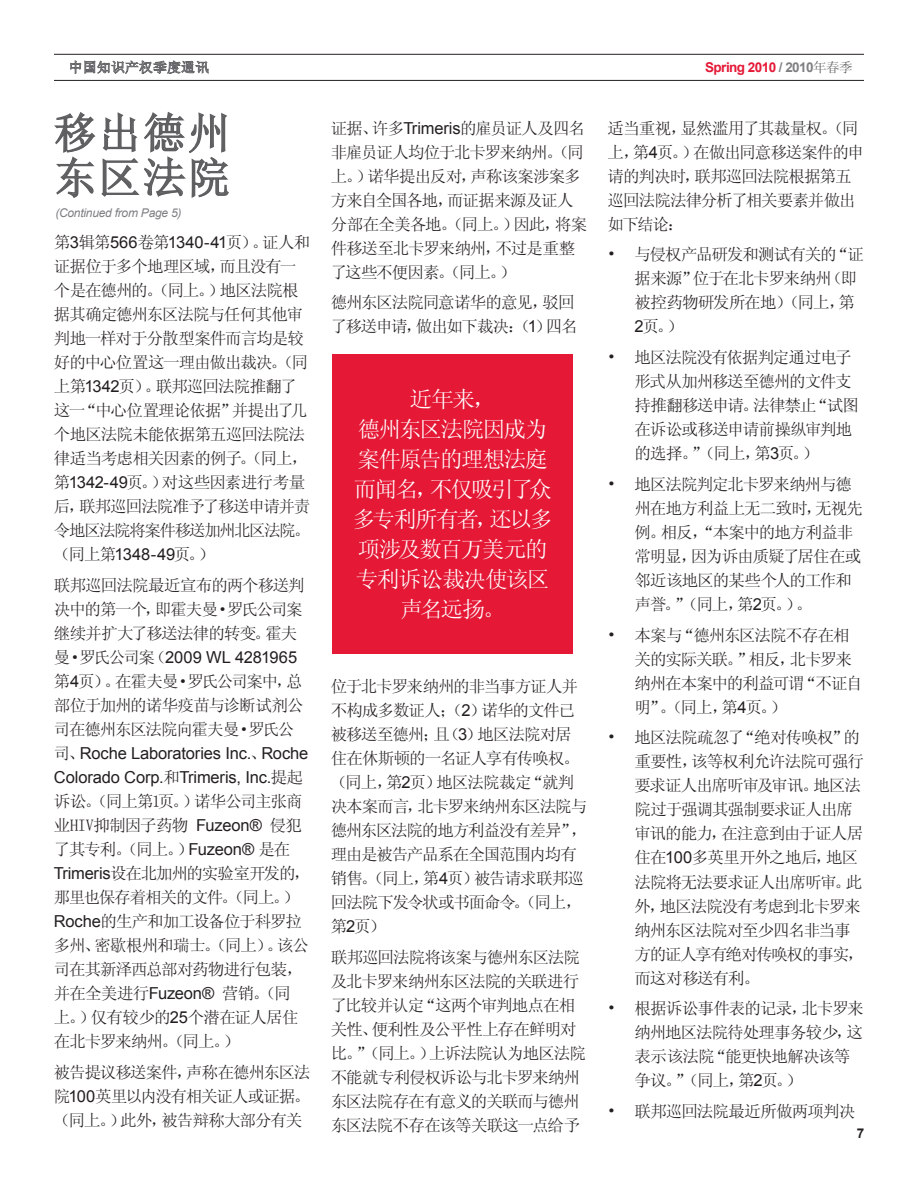
<style>
.page{position:relative;width:918px;height:1188px;background:#fff}
.page>*{position:absolute;margin:0;border:0;box-sizing:border-box;transform-origin:0 0}
.t1{font:42.75px/45px "Sim Sun";letter-spacing:.04em;color:#5f5f62}
.t2{font:22.5px/30px "Sim Sun";letter-spacing:-.07em;color:#fff;text-align:center}
.t3{font:16.5px/24px "Sim Sun";letter-spacing:-.06em;color:#231f20}
.t4{font:16.5px/24px "Arial";letter-spacing:-.01em;color:#231f20}
.t5{font:700 13.5px "Arial";letter-spacing:-.04em;color:#e51836}
.t6{font:13.5px "Sim Sun";letter-spacing:.04em;color:#7d7f82}
.t7{font:700 13.5px "Arial";color:#231f20}
.t8{font:italic 12px "Arial";letter-spacing:-.02em;color:#7d7f82}
.s1{color:#7d7f82}
.s2{font-family:"Sim Sun";font-weight:400;color:#57585a}
.s3{font-family:"Arial"}
.s4{font-family:"Sim Sun"}
</style>
<div class="page">
<svg style="left:70px;top:60px;width:139px;height:14px"></svg>
<hr style="left:54px;top:80px;width:810px;height:1px;background:#231f20">
<hr style="left:54px;top:54px;width:810px;height:1px;background:#231f20">
<svg style="left:54px;top:111px;width:175px;height:87px"></svg>
<div style="left:332px;top:354px;width:241px;height:299px;background:#e51836"></div>
<p class="t6" style="left:69px;top:60px;width:141px">中国知识产权季度通讯</p>
<p class="t5" style="left:705px;top:59px;width:149px">Spring 2010 <span class="s1">/ 2010</span><span class="s2">年春季</span></p>
<h1 class="t1" style="left:54px;top:110px;width:178px">移出德州东区法院</h1>
<p class="t8" style="left:55px;top:205px;width:128px">(Continued from Page 5)</p>
<p class="t3" style="left:607px;top:116px;width:258px">适当重视，显然滥用了其裁量权。（同上，第<span class="s3">4</span>页。）在做出同意移送案件的申请的判决时，联邦巡回法院根据第五巡回法院法律分析了相关要素并做出如下结论：</p>
<p class="t3" style="left:634px;top:242px;width:231px;text-indent:-27px">• 与侵权产品研发和测试有关的“证据来源”位于在北卡罗来纳州（即被控药物研发所在地）（同上，第<br><span class="s3">2</span>页。）</p>
<p class="t3" style="left:634px;top:345px;width:226px;text-indent:-27px">• 地区法院没有依据判定通过电子形式从加州移送至德州的文件支持推翻移送申请。法律禁止“试图在诉讼或移送申请前操纵审判地的选择。”（同上，第<span class="s3">3</span>页。）</p>
<p class="t3" style="left:634px;top:472px;width:230px;text-indent:-27px">• 地区法院判定北卡罗来纳州与德州在地方利益上无二致时，无视先例。相反，“本案中的地方利益非常明显，因为诉由质疑了居住在或邻近该地区的某些个人的工作和声誉。”（同上，第<span class="s3">2</span>页。）。</p>
<p class="t3" style="left:634px;top:623px;width:229px;text-indent:-27px">• 本案与“德州东区法院不存在相关的实际关联。”相反，北卡罗来纳州在本案中的利益可谓“不证自明”。（同上，第<span class="s3">4</span>页。）</p>
<p class="t3" style="left:634px;top:726px;width:231px;text-indent:-27px">• 地区法院疏忽了“绝对传唤权”的重要性，该等权利允许法院可强行要求证人出席听审及审讯。地区法院过于强调其强制要求证人出席审讯的能力，在注意到由于证人居住在<span class="s3">100</span>多英里开外之地后，地区法院将无法要求证人出席听审。此外，地区法院没有考虑到北卡罗来纳州东区法院对至少四名非当事方的证人享有绝对传唤权的事实，而这对移送有利。</p>
<p class="t3" style="left:634px;top:996px;width:231px;text-indent:-27px">• 根据诉讼事件表的记录，北卡罗来纳州地区法院待处理事务较少，这表示该法院“能更快地解决该等争议。”（同上，第<span class="s3">2</span>页。）</p>
<p class="t3" style="left:607px;top:1099px;width:249px">• 联邦巡回法院最近所做两项判决</p>
<p class="t3" style="left:331px;top:116px;width:258px">证据、许多<span class="s3">Trimeris</span>的雇员证人及四名非雇员证人均位于北卡罗来纳州。（同上。）诺华提出反对，声称该案涉案多方来自全国各地，而证据来源及证人分部在全美各地。（同上。）因此，将案件移送至北卡罗来纳州，不过是重整了这些不便因素。（同上。）</p>
<p class="t3" style="left:331px;top:290px;width:249px">德州东区法院同意诺华的意见，驳回了移送申请，做出如下裁决：（<span class="s3">1</span>）四名</p>
<p class="t3" style="left:54px;top:230px;width:258px">第<span class="s3">3</span>辑第<span class="s3">566</span>卷第<span class="s3">1340-41</span>页）。证人和证据位于多个地理区域，而且没有一个是在德州的。（同上。）地区法院根据其确定德州东区法院与任何其他审判地一样对于分散型案件而言均是较好的中心位置这一理由做出裁决。（同上第<span class="s3">1342</span>页）。联邦巡回法院推翻了这一“中心位置理论依据”并提出了几个地区法院未能依据第五巡回法院法律适当考虑相关因素的例子。（同上，第<span class="s3">1342-49</span>页。）对这些因素进行考量后，联邦巡回法院准予了移送申请并责令地区法院将案件移送加州北区法院。（同上第<span class="s3">1348-49</span>页。）</p>
<p class="t3" style="left:54px;top:573px;width:252px">联邦巡回法院最近宣布的两个移送判决中的第一个，即霍夫曼·罗氏公司案继续并扩大了移送法律的转变。霍夫</p>
<p class="t4" style="left:54px;top:646px;width:245px"><span class="s4">曼·罗氏公司案（</span>2009 WL 4281965</p>
<p class="t3" style="left:54px;top:669px;width:251px;text-align:justify">第<span class="s3">4</span>页）。在霍夫曼·罗氏公司案中，总部位于加州的诺华疫苗与诊断试剂公司在德州东区法院向霍夫曼·罗氏公</p>
<p class="t4" style="left:54px;top:742px;width:256px"><span class="s4">司、</span>Roche Laboratories Inc.<span class="s4">、</span>Roche<br>Colorado Corp.<span class="s4">和</span>Trimeris, Inc.<span class="s4">提起</span></p>
<p class="t3" style="left:54px;top:789px;width:258px">诉讼。（同上第1页。）诺华公司主张商业HIV抑制因子药物 <span class="s3">Fuzeon®</span> 侵犯了其专利。（同上。）<span class="s3">Fuzeon®</span> 是在<br><span class="s3">Trimeris</span>设在北加州的实验室开发的，那里也保存着相关的文件。（同上。）<br><span class="s3">Roche</span>的生产和加工设备位于科罗拉多州、密歇根州和瑞士。（同上）。该公司在其新泽西总部对药物进行包装，并在全美进行<span class="s3">Fuzeon®</span> 营销。（同上。）仅有较少的<span class="s3">25</span>个潜在证人居住在北卡罗来纳州。（同上。）</p>
<p class="t3" style="left:54px;top:1060px;width:258px;text-align:justify">被告提议移送案件，声称在德州东区法院<span class="s3">100</span>英里以内没有相关证人或证据。（同上。）此外，被告辩称大部分有关</p>
<h2 class="t2" style="left:353px;top:384px;width:201px">近年来，<br>德州东区法院因成为案件原告的理想法庭而闻名，不仅吸引了众多专利所有者，还以多项涉及数百万美元的专利诉讼裁决使该区声名远扬。</h2>
<p class="t3" style="left:331px;top:674px;width:258px">位于北卡罗来纳州的非当事方证人并不构成多数证人；（<span class="s3">2</span>）诺华的文件已被移送至德州；且（<span class="s3">3</span>）地区法院对居住在休斯顿的一名证人享有传唤权。（同上，第<span class="s3">2</span>页）地区法院裁定“就判决本案而言，北卡罗来纳州东区法院与德州东区法院的地方利益没有差异”，理由是被告产品系在全国范围内均有销售。（同上，第<span class="s3">4</span>页）被告请求联邦巡回法院下发令状或书面命令。（同上，第<span class="s3">2</span>页）</p>
<p class="t3" style="left:331px;top:945px;width:257px">联邦巡回法院将该案与德州东区法院及北卡罗来纳州东区法院的关联进行了比较并认定“这两个审判地点在相关性、便利性及公平性上存在鲜明对比。”（同上。）上诉法院认为地区法院不能就专利侵权诉讼与北卡罗来纳州东区法院存在有意义的关联而与德州东区法院不存在该等关联这一点给予</p>
<p class="t7" style="left:857px;top:1124px;width:9px">7</p>
</div>
